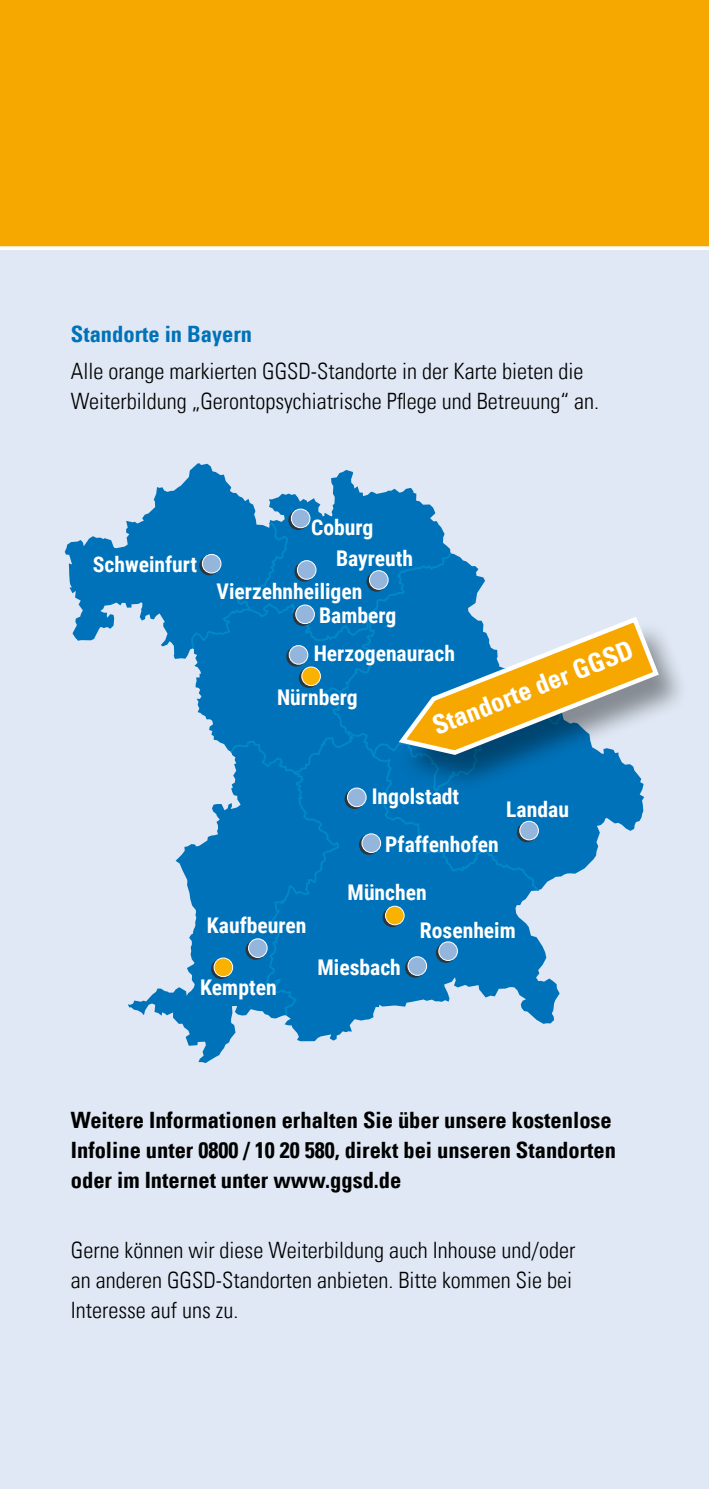
<style>
.page{position:relative;width:709px;height:1489px;background:#fff}
.page>*{position:absolute;margin:0;border:0;box-sizing:border-box;transform-origin:0 0}
.t1{font:26.25px "Univers Com 67 Bold Cond";color:#fff}
.t2{font:22.5px/30px "Univers Com 47 Light Cond";color:#000}
.t3{font:22.5px/30px "Univers Com 67 Bold Cond";color:#000}
.t4{font:22.5px "Univers Com 67 Bold Cond";color:#0072b9}
.t5{font:700 21.5px "Roboto Condensed";color:#fff}
</style>
<div class="page">
<div style="left:0;top:0;width:709px;height:248px;background:#f7a800"></div>
<div style="left:0;top:248px;width:709px;height:1240px;background:#dfe8f4"></div>
<svg style="left:0;top:246px;width:709px;height:4px;background:#fef8ec"></svg>
<svg style="left:65px;top:463px;width:489px;height:599px"></svg>
<div style="left:288px;top:510px;width:20px;height:20px;border:1px solid #29363e;border-radius:50%"></div>
<div style="left:291px;top:509px;width:19px;height:18px;background:#95b6dc;border-radius:50%"></div>
<div style="left:291px;top:508px;width:19px;height:20px;border:1px solid #fff;border-radius:50%"></div>
<div style="left:398px;top:620px;width:292px;height:172px;background:#000;opacity:.4"></div>
<svg style="left:190px;top:521px;width:471px;height:496px"></svg>
<p class="t4" style="left:71px;top:320px;width:183px">Standorte in Bayern</p>
<p class="t2" style="left:71px;top:356px;width:530px">Alle orange markierten GGSD-Standorte in der Karte bieten die<br>Weiterbildung „Gerontopsychiatrische Pflege und Betreuung“ an.</p>
<p class="t5" style="left:93px;top:549px;width:106px">Schweinfurt</p>
<p class="t5" style="left:311px;top:512px;width:64px">Coburg</p>
<p class="t5" style="left:336px;top:543px;width:78px">Bayreuth</p>
<p class="t5" style="left:319px;top:600px;width:79px">Bamberg</p>
<p class="t5" style="left:217px;top:576px;width:147px">Vierzehnheiligen</p>
<p class="t1" style="left:428px;top:712px;width:215px;rotate:-22deg">Standorte der GGSD</p>
<p class="t5" style="left:314px;top:638px;width:143px">Herzogenaurach</p>
<p class="t5" style="left:277px;top:682px;width:82px">Nürnberg</p>
<p class="t5" style="left:207px;top:910px;width:101px">Kaufbeuren</p>
<p class="t5" style="left:372px;top:781px;width:89px">Ingolstadt</p>
<p class="t5" style="left:385px;top:829px;width:115px">Pfaffenhofen</p>
<p class="t5" style="left:506px;top:793px;width:64px">Landau</p>
<p class="t5" style="left:347px;top:877px;width:81px">München</p>
<p class="t5" style="left:317px;top:951px;width:85px">Miesbach</p>
<p class="t5" style="left:420px;top:915px;width:97px">Rosenheim</p>
<p class="t5" style="left:200px;top:971px;width:78px">Kempten</p>
<p class="t3" style="left:71px;top:1105px;width:546px">Weitere Informationen erhalten Sie über unsere kostenlose<br>Infoline unter 0800 / 10 20 580, direkt bei unseren Standorten oder im Internet unter www.ggsd.de</p>
<p class="t2" style="left:71px;top:1235px;width:506px">Gerne können wir diese Weiterbildung auch Inhouse und/oder an anderen GGSD-Standorten anbieten. Bitte kommen Sie bei<br>Interesse auf uns zu.</p>
</div>
